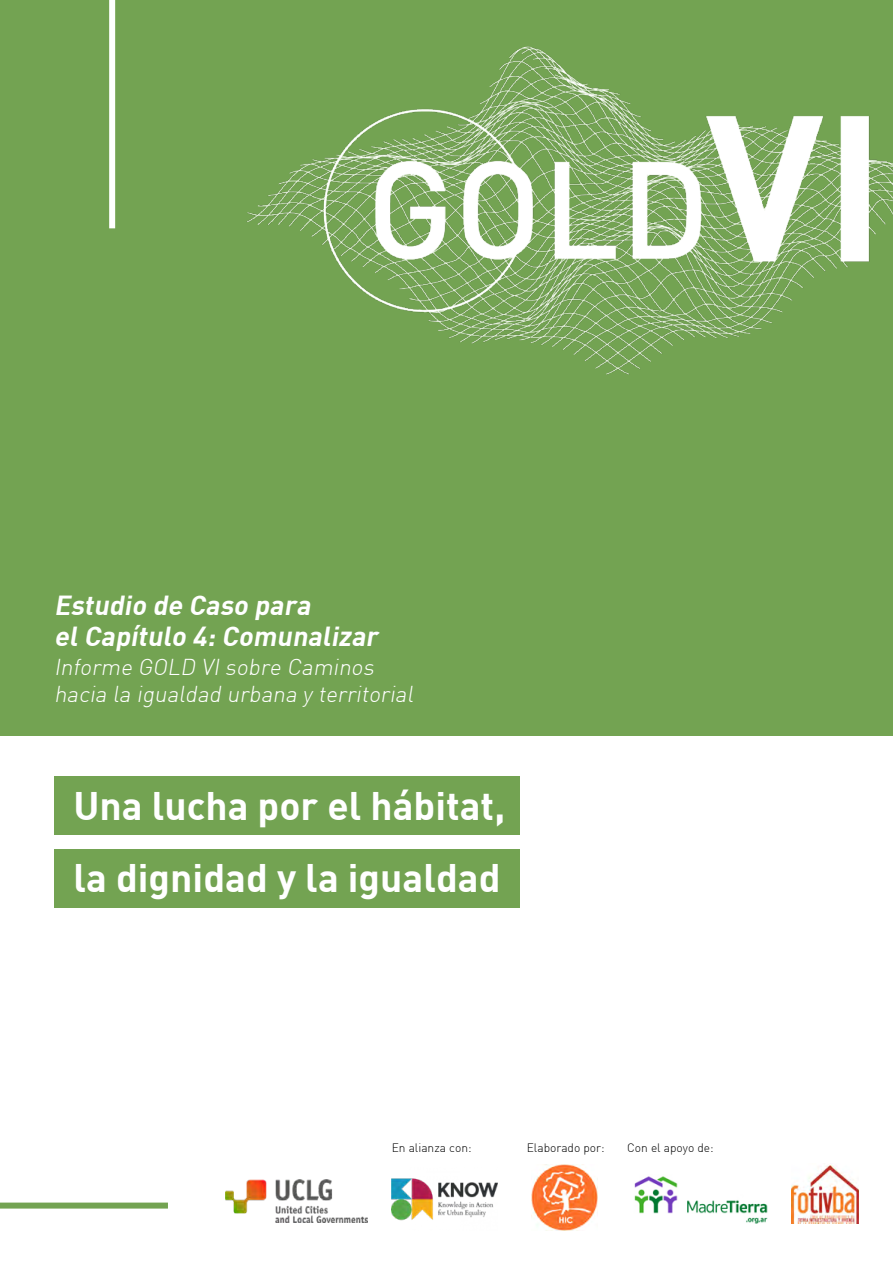
<style>
.page{position:relative;width:893px;height:1263px;background:#fff}
.page>*{position:absolute;margin:0;border:0;box-sizing:border-box;transform-origin:0 0}
.t1{font:700 39px/72px "DIN";color:#fff}
.t2{font:italic 700 27px/31.5px "DIN";color:#fff}
.t3{font:italic 300 22.5px/27px "DIN";color:#fff}
.t4{font:300 12px "DIN";color:#000}
</style>
<div class="page">
<div style="left:0;top:0;width:893px;height:736px;background:#73a352"></div>
<div style="left:109px;top:0;width:6px;height:228px;background:#fff"></div>
<img style="left:247px;top:46px;width:646px;height:329px">
<div style="left:0;top:1202px;width:168px;height:6px;background:#73a352"></div>
<img style="left:392px;top:1178px;width:105px;height:43px">
<img style="left:225px;top:1179px;width:143px;height:43px">
<div style="left:54px;top:849px;width:466px;height:59px;background:#73a352"></div>
<div style="left:54px;top:776px;width:466px;height:59px;background:#73a352"></div>
<img style="left:531px;top:1164px;width:66px;height:67px">
<img style="left:634px;top:1176px;width:134px;height:47px">
<img style="left:792px;top:1165px;width:67px;height:58px">
<p class="t2" style="left:54px;top:588px;width:330px">Estudio de Caso para elCapítulo 4:Comunalizar</p>
<p class="t3" style="left:54px;top:653px;width:365px">Informe GOLD VI sobre Caminos hacia la igualdad urbana y territorial</p>
<h1 class="t1" style="left:73px;top:768px;width:433px">Una lucha por el hábitat, la dignidad y la igualdad</h1>
<p class="t4" style="left:392px;top:1140px;width:81px">En alianza con:</p>
<p class="t4" style="left:527px;top:1140px;width:79px">Elaborado por:</p>
<p class="t4" style="left:627px;top:1141px;width:88px">Con el apoyo de:</p>
</div>
